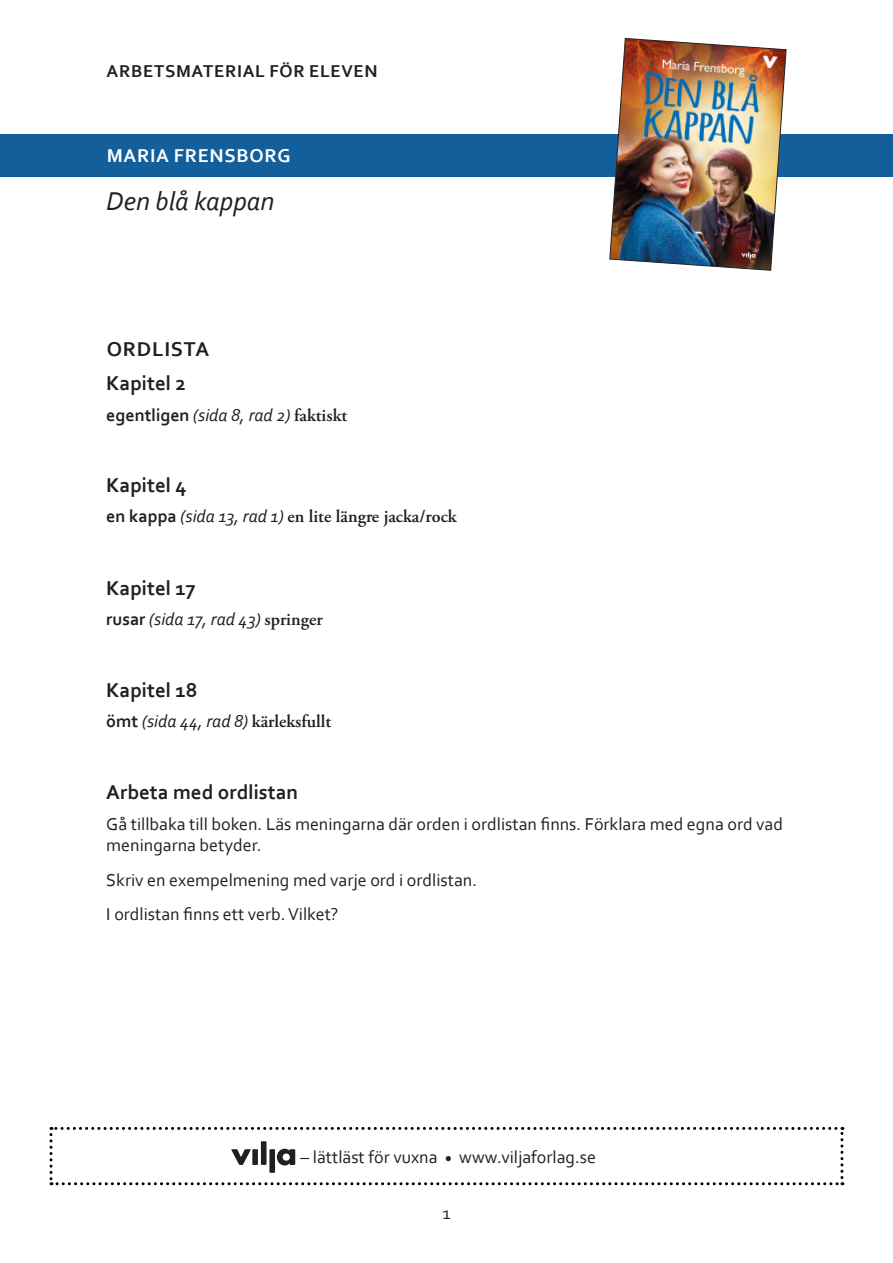
<style>
.page{position:relative;width:893px;height:1263px;background:#fff}
.page>*{position:absolute;margin:0;border:0;box-sizing:border-box;transform-origin:0 0}
.t1{font:italic 27px "Corbel";color:#231f20}
.Underrubrik{font:700 21px "Corbel";color:#231f20}
.Huvudrubrik{font:700 21px "Corbel";letter-spacing:.04em;color:#231f20}
.t2{font:700 19.5px "Corbel";letter-spacing:.04em;color:#fff}
.Brödtext{font:18px/21.6px "Corbel";color:#231f20}
.Brödtext-2{font:italic 18px "Corbel";color:#231f20}
.Brödtext-3{font:600 18px "Adobe Garamond Pro";color:#231f20}
.Ordlista_Vilja{font:italic 18px "Corbel";color:#231f20}
.t3{font:700 18px "Corbel";letter-spacing:.04em;color:#231f20}
.s1{font-weight:700;font-style:normal}
.s2{font-family:"Adobe Garamond Pro";font-weight:600;font-style:normal}
.s3{font-family:"Corbel";font-weight:700}
.s4{font-family:"Corbel";font-weight:400;font-style:italic}
</style>
<div class="page">
<div style="left:0;top:134px;width:893px;height:42px;background:#135f9b"></div>
<img style="left:609px;top:38px;width:177px;height:233px">
<svg style="left:50px;top:1127px;width:793px;height:58px"></svg>
<p class="t3" style="left:107px;top:60px;width:272px">ARBETSMATERIAL FÖR ELEVEN</p>
<p class="t2" style="left:107px;top:144px;width:186px">MARIA FRENSBORG</p>
<h1 class="t1" style="left:106px;top:184px;width:170px">Den blå kappan</h1>
<p class="Huvudrubrik" style="left:107px;top:336px;width:104px">ORDLISTA</p>
<p class="Underrubrik" style="left:106px;top:369px;width:81px">Kapitel 2</p>
<p class="Ordlista_Vilja" style="left:106px;top:403px;width:242px"><span class="s1">egentligen</span> (sida 8, rad 2) <span class="s2">faktiskt</span></p>
<p class="Underrubrik" style="left:106px;top:472px;width:82px">Kapitel 4</p>
<p class="Brödtext-3" style="left:106px;top:506px;width:352px"><span class="s3">en kappa</span> <span class="s4">(sida 13, rad 1)</span> en lite längre jacka/rock</p>
<p class="Underrubrik" style="left:106px;top:575px;width:91px">Kapitel 17</p>
<p class="Brödtext-2" style="left:106px;top:608px;width:218px"><span class="s1">rusar</span> (sida 17, rad 43) <span class="s2">springer</span></p>
<p class="Underrubrik" style="left:106px;top:677px;width:93px">Kapitel 18</p>
<p class="Brödtext-2" style="left:106px;top:710px;width:227px"><span class="s1">ömt</span> (sida 44, rad 8) <span class="s2">kärleksfullt</span></p>
<p class="Underrubrik" style="left:106px;top:779px;width:193px">Arbeta med ordlistan</p>
<p class="Brödtext" style="left:106px;top:812px;width:678px">Gå tillbaka till boken. Läs meningarna där orden i ordlistan finns. Förklara med egna ord vad meningarna betyder.</p>
<p class="Brödtext" style="left:106px;top:868px;width:372px">Skriv en exempelmening med varje ord i ordlistan.</p>
<p class="Brödtext" style="left:106px;top:903px;width:234px">I ordlistan finns ett verb. Vilket?</p>
<p class="Brödtext" style="left:300px;top:1145px;width:297px">– lättläst för vuxna <sub>•</sub> www.viljaforlag.se</p>
<p class="Brödtext" style="left:442px;top:1202px;width:10px">1</p>
</div>
